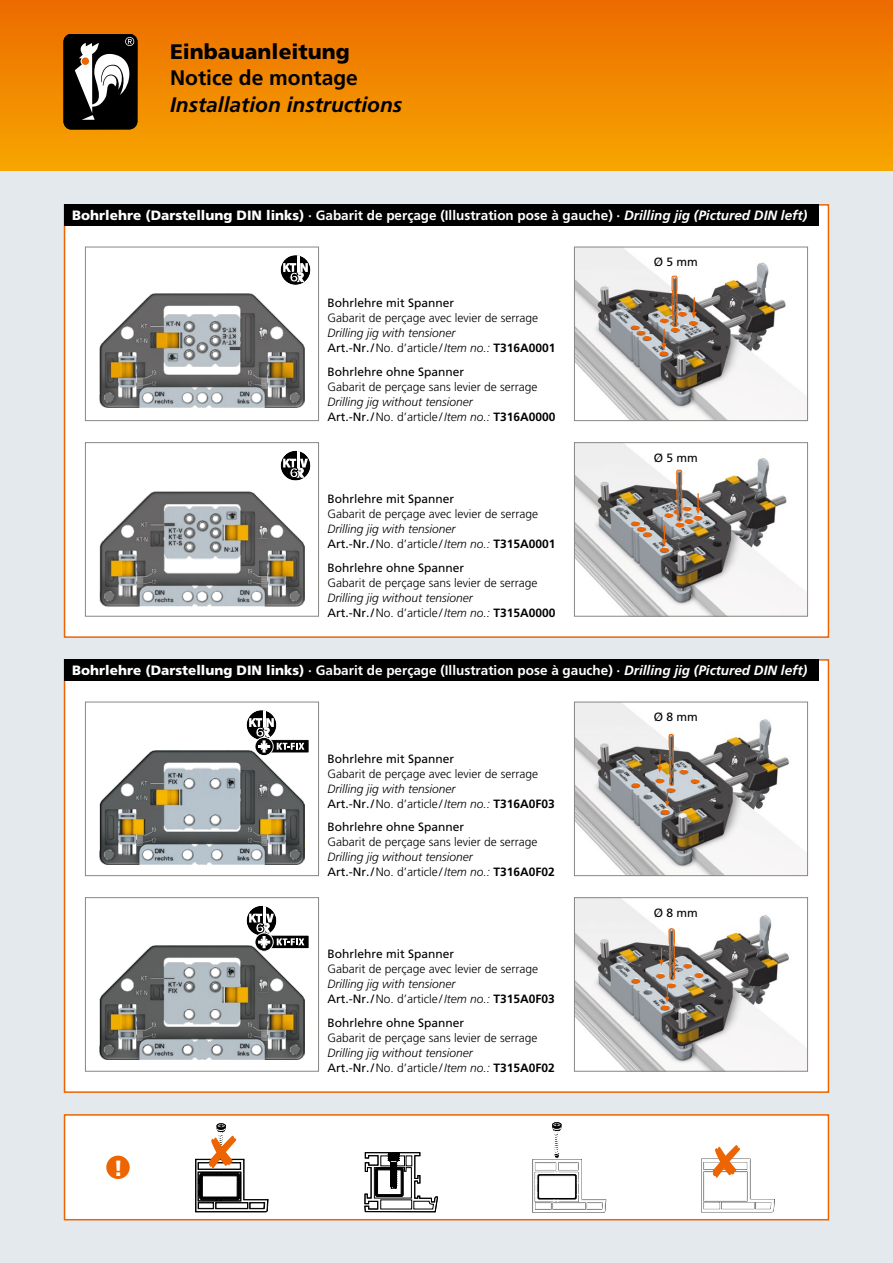
<style>
.page{position:relative;width:893px;height:1263px;background:#fff}
.page>*{position:absolute;margin:0;border:0;box-sizing:border-box;transform-origin:0 0}
.t1{font:900 22.05px "Frutiger";color:#fff}
.t2{font:italic 700 21px "Frutiger";color:#000}
.t3{font:900 21px "Frutiger";color:#000}
.t4{font:700 21px "Frutiger";color:#000}
.t5{font:700 13.5px "Frutiger";color:#fff}
.t6{font:italic 300 12px/15px "Frutiger";color:#000}
.t7{font:300 12px "Frutiger";color:#000}
.t8{font:12px "Frutiger";color:#000}
.s1{font-weight:900}
.s2{font-style:italic}
.s3{font-weight:400;font-style:normal}
.s4{font-style:normal}
.s5{font-weight:700;font-style:normal}
</style>
<div class="page">
<div style="left:0;top:170px;width:893px;height:1093px;background:#e3e9ec"></div>
<div style="left:64px;top:1114px;width:765px;height:106px;background:#fff;border:2px solid #ec6502"></div>
<div style="left:64px;top:659px;width:765px;height:434px;background:#fff;border:2px solid #ec6502"></div>
<div style="left:64px;top:659px;width:755px;height:21px;background:#000"></div>
<img style="left:576px;top:704px;width:230px;height:170px">
<div style="left:632px;top:783px;width:8px;height:5px;background:#ec6502;border-radius:50%"></div>
<div style="left:661px;top:810px;width:9px;height:5px;background:#ec6502;border-radius:50%"></div>
<svg style="left:656px;top:733px;width:43px;height:74px"></svg>
<div style="left:574px;top:702px;width:234px;height:174px;border:1px solid #878786"></div>
<div style="left:0;top:0;width:893px;height:170px;background:linear-gradient(to bottom,#ec6b00,#f7a500)"></div>
<div style="left:64px;top:34px;width:73px;height:95px;background:#000;border-radius:8px"></div>
<div style="left:64px;top:34px;width:73px;height:95px;border:1px solid #000;border-radius:8px"></div>
<svg style="left:75px;top:37px;width:61px;height:83px"></svg>
<div style="left:64px;top:204px;width:765px;height:434px;background:#fff;border:2px solid #ec6502"></div>
<div style="left:64px;top:204px;width:755px;height:21px;background:#000"></div>
<img style="left:576px;top:249px;width:230px;height:170px">
<svg style="left:631px;top:326px;width:20px;height:14px"></svg>
<div style="left:660px;top:351px;width:8px;height:5px;background:#ec6502;border-radius:50%"></div>
<svg style="left:660px;top:275px;width:37px;height:75px"></svg>
<div style="left:574px;top:247px;width:234px;height:174px;border:1px solid #878786"></div>
<img style="left:576px;top:444px;width:230px;height:171px">
<svg style="left:631px;top:522px;width:15px;height:9px"></svg>
<div style="left:643px;top:532px;width:9px;height:5px;background:#ec6502;border-radius:50%"></div>
<svg style="left:660px;top:469px;width:42px;height:83px"></svg>
<div style="left:574px;top:442px;width:234px;height:175px;border:1px solid #878786"></div>
<img style="left:576px;top:899px;width:230px;height:170px">
<svg style="left:632px;top:979px;width:8px;height:4px"></svg>
<div style="left:661px;top:1005px;width:8px;height:5px;background:#ec6502;border-radius:50%"></div>
<svg style="left:684px;top:964px;width:8px;height:4px"></svg>
<div style="left:695px;top:973px;width:8px;height:5px;background:#ec6502;border-radius:50%"></div>
<svg style="left:656px;top:925px;width:20px;height:77px"></svg>
<div style="left:667px;top:983px;width:9px;height:5px;background:#ec6502;border-radius:50%"></div>
<div style="left:574px;top:897px;width:234px;height:174px;border:1px solid #878786"></div>
<svg style="left:702px;top:1145px;width:73px;height:67px"></svg>
<svg style="left:196px;top:1124px;width:73px;height:89px"></svg>
<svg style="left:365px;top:1152px;width:73px;height:60px"></svg>
<svg style="left:533px;top:1123px;width:73px;height:90px"></svg>
<div style="left:106px;top:1155px;width:24px;height:24px;background:#ec6502;border-radius:50%"></div>
<img style="left:100px;top:750px;width:204px;height:114px">
<div style="left:85px;top:702px;width:234px;height:174px;border:1px solid #878786"></div>
<div style="left:247px;top:710px;width:29px;height:30px;background:#000;border-radius:50%"></div>
<hr style="left:263px;top:710px;width:3px;height:17px;background:#fff">
<div style="left:266px;top:739px;width:43px;height:14px;background:#000"></div>
<div style="left:266px;top:739px;width:44px;height:14px;border:1px solid #fff"></div>
<svg style="left:255px;top:737px;width:18px;height:19px"></svg>
<div style="left:255px;top:737px;width:19px;height:19px;border:1px solid #fff;border-radius:50%"></div>
<svg style="left:249px;top:718px;width:55px;height:35px"></svg>
<img style="left:100px;top:293px;width:204px;height:115px">
<div style="left:85px;top:247px;width:234px;height:174px;border:1px solid #878786"></div>
<svg style="left:281px;top:255px;width:29px;height:30px"></svg>
<hr style="left:297px;top:255px;width:3px;height:17px;background:#fff">
<svg style="left:283px;top:263px;width:25px;height:19px"></svg>
<img style="left:100px;top:492px;width:204px;height:114px">
<div style="left:85px;top:442px;width:234px;height:175px;border:1px solid #878786"></div>
<svg style="left:281px;top:451px;width:29px;height:29px"></svg>
<hr style="left:297px;top:451px;width:3px;height:17px;background:#fff">
<svg style="left:283px;top:459px;width:25px;height:19px"></svg>
<img style="left:100px;top:946px;width:204px;height:114px">
<div style="left:85px;top:897px;width:234px;height:174px;border:1px solid #878786"></div>
<svg style="left:247px;top:906px;width:29px;height:29px"></svg>
<hr style="left:263px;top:906px;width:3px;height:16px;background:#fff">
<div style="left:266px;top:935px;width:43px;height:13px;background:#000"></div>
<div style="left:266px;top:935px;width:44px;height:14px;border:1px solid #fff"></div>
<svg style="left:255px;top:933px;width:18px;height:18px"></svg>
<div style="left:255px;top:932px;width:19px;height:20px;border:1px solid #fff;border-radius:50%"></div>
<svg style="left:249px;top:914px;width:55px;height:34px"></svg>
<h2 class="t3" style="left:170px;top:39px;width:181px">Einbauanleitung</h2>
<h2 class="t4" style="left:170px;top:66px;width:189px">Notice de montage</h2>
<h2 class="t2" style="left:170px;top:92px;width:234px">Installation instructions</h2>
<p class="t5" style="left:72px;top:207px;width:736px"><span class="s1">Bohrlehre (Darstellung DIN links)</span> · Gabarit de perçage (Illustration pose à gauche) · <span class="s2">Drilling jig (Pictured DIN left)</span></p>
<p class="t8" style="left:327px;top:296px;width:128px">Bohrlehre mit Spanner</p>
<p class="t7" style="left:327px;top:312px;width:212px">Gabarit de perçage avec levier de serrage</p>
<p class="t6" style="left:327px;top:326px;width:230px">Drilling jig with tensioner<br><span class="s3">Art.-Nr./</span><span class="s4">No. d’article/</span>Item no.: <span class="s5">T316A0001</span></p>
<p class="t8" style="left:327px;top:365px;width:138px">Bohrlehre ohne Spanner</p>
<p class="t7" style="left:327px;top:380px;width:212px">Gabarit de perçage sans levier de serrage</p>
<p class="t6" style="left:327px;top:394px;width:230px">Drilling jig without tensioner<br><span class="s3">Art.-Nr./</span><span class="s4">No. d’article/</span>Item no.: <span class="s5">T316A0000</span></p>
<p class="t8" style="left:327px;top:492px;width:128px">Bohrlehre mit Spanner</p>
<p class="t7" style="left:327px;top:507px;width:212px">Gabarit de perçage avec levier de serrage</p>
<p class="t6" style="left:327px;top:521px;width:230px">Drilling jig with tensioner<br><span class="s3">Art.-Nr./</span><span class="s4">No. d’article/</span>Item no.: <span class="s5">T315A0001</span></p>
<p class="t8" style="left:327px;top:560px;width:138px">Bohrlehre ohne Spanner</p>
<p class="t7" style="left:327px;top:576px;width:212px">Gabarit de perçage sans levier de serrage</p>
<p class="t6" style="left:327px;top:590px;width:230px">Drilling jig without tensioner<br><span class="s3">Art.-Nr./</span><span class="s4">No. d’article/</span>Item no.: <span class="s5">T315A0000</span></p>
<p class="t8" style="left:654px;top:255px;width:46px">Ø 5 mm</p>
<p class="t8" style="left:654px;top:451px;width:46px">Ø 5 mm</p>
<p class="t5" style="left:72px;top:662px;width:736px"><span class="s1">Bohrlehre (Darstellung DIN links)</span> · Gabarit de perçage (Illustration pose à gauche) · <span class="s2">Drilling jig (Pictured DIN left)</span></p>
<h1 class="t1" style="left:113px;top:1155px;width:11px">!</h1>
<p class="t8" style="left:327px;top:751px;width:128px">Bohrlehre mit Spanner</p>
<p class="t7" style="left:327px;top:766px;width:212px">Gabarit de perçage avec levier de serrage</p>
<p class="t6" style="left:327px;top:781px;width:229px">Drilling jig with tensioner<br><span class="s3">Art.-Nr./</span><span class="s4">No. d’article/</span>Item no.: <span class="s5">T316A0F03</span></p>
<p class="t8" style="left:327px;top:820px;width:138px">Bohrlehre ohne Spanner</p>
<p class="t7" style="left:327px;top:835px;width:212px">Gabarit de perçage sans levier de serrage</p>
<p class="t6" style="left:327px;top:849px;width:229px">Drilling jig without tensioner<br><span class="s3">Art.-Nr./</span><span class="s4">No. d’article/</span>Item no.: <span class="s5">T316A0F02</span></p>
<p class="t8" style="left:327px;top:947px;width:128px">Bohrlehre mit Spanner</p>
<p class="t7" style="left:327px;top:962px;width:212px">Gabarit de perçage avec levier de serrage</p>
<p class="t6" style="left:327px;top:976px;width:229px">Drilling jig with tensioner<br><span class="s3">Art.-Nr./</span><span class="s4">No. d’article/</span>Item no.: <span class="s5">T315A0F03</span></p>
<p class="t8" style="left:327px;top:1015px;width:138px">Bohrlehre ohne Spanner</p>
<p class="t7" style="left:327px;top:1031px;width:212px">Gabarit de perçage sans levier de serrage</p>
<p class="t6" style="left:327px;top:1045px;width:229px">Drilling jig without tensioner<br><span class="s3">Art.-Nr./</span><span class="s4">No. d’article/</span>Item no.: <span class="s5">T315A0F02</span></p>
<p class="t8" style="left:654px;top:710px;width:46px">Ø 8 mm</p>
<p class="t8" style="left:654px;top:905px;width:46px">Ø 8 mm</p>
</div>
